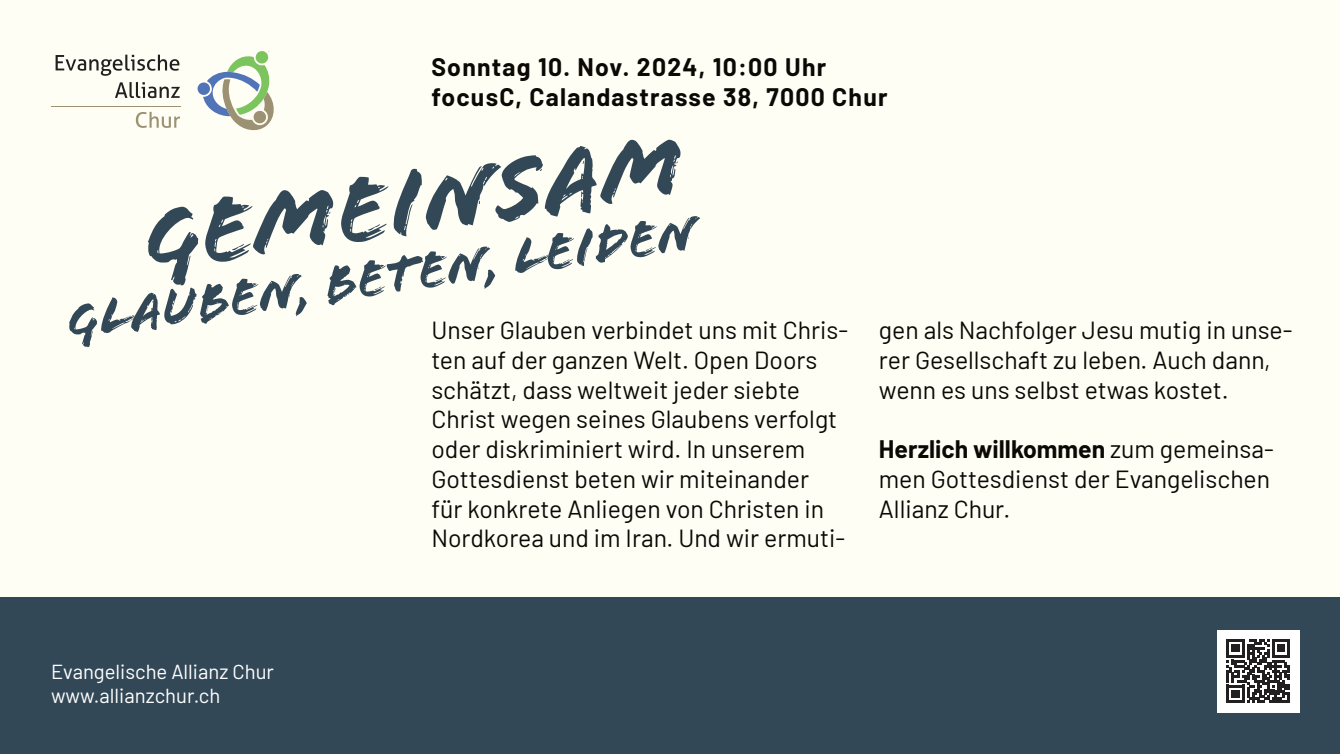
<style>
.page{position:relative;width:1340px;height:754px;background:#fff}
.page>*{position:absolute;margin:0;border:0;box-sizing:border-box;transform-origin:0 0}
.t1{font:97.2px "Flood Std";color:#334857}
.t2{font:54px "Flood Std";color:#334857}
.t3{font:24.75px/29.7px "Barlow";color:#0c0806}
.t4{font:700 24.75px/29.7px "Barlow";letter-spacing:.05em;color:#0c0806}
.t5{font:20.25px/24.3px "Barlow";color:#fff}
.s1{font-weight:700}
</style>
<div class="page">
<div style="left:0;top:0;width:1339px;height:753px;background:#fffef4"></div>
<div style="left:0;top:597px;width:1339px;height:156px;background:#334857"></div>
<div style="left:1216px;top:629px;width:83px;height:83px;background:#fff"></div>
<svg style="left:1226px;top:639px;width:63px;height:63px"></svg>
<svg style="left:56px;top:55px;width:123px;height:21px"></svg>
<svg style="left:115px;top:82px;width:65px;height:16px"></svg>
<svg style="left:136px;top:112px;width:44px;height:16px"></svg>
<svg style="left:197px;top:51px;width:77px;height:79px"></svg>
<hr style="left:51px;top:106px;width:130px;height:1px;background:#9c9172">
<p class="t4" style="left:431px;top:50px;width:457px">Sonntag 10. Nov. 2024, 10:00 Uhr focusC, Calandastrasse 38, 7000 Chur</p>
<h1 class="t1" style="left:136px;top:184px;width:547px;rotate:-8deg">gemeinsam</h1>
<h2 class="t2" style="left:62px;top:290px;width:638px;rotate:-8deg">glauben, beten, leiden</h2>
<p class="t3" style="left:431px;top:313px;width:418px">Unser Glauben verbindet uns mit Chris&shy;ten auf der ganzen Welt. Open Doors schätzt, dass weltweit jeder siebte Christ wegen seines Glaubens verfolgt oder diskriminiert wird. In unserem Gottesdienst beten wir miteinander<br>für konkrete Anliegen von Christen in Nordkorea und im Iran. Und wir ermuti-</p>
<p class="t3" style="left:879px;top:313px;width:415px">gen als Nachfolger Jesu mutig in unse&shy;rer Gesellschaft zu leben. Auch dann, wenn es uns selbst etwas kostet.</p>
<p class="t3" style="left:879px;top:432px;width:396px"><span class="s1">Herzlich willkommen</span> zum gemeinsa&shy;men Gottesdienst der Evangelischen<br>Allianz Chur.</p>
<p class="t5" style="left:51px;top:657px;width:224px">Evangelische Allianz Chur www.allianzchur.ch</p>
</div>
